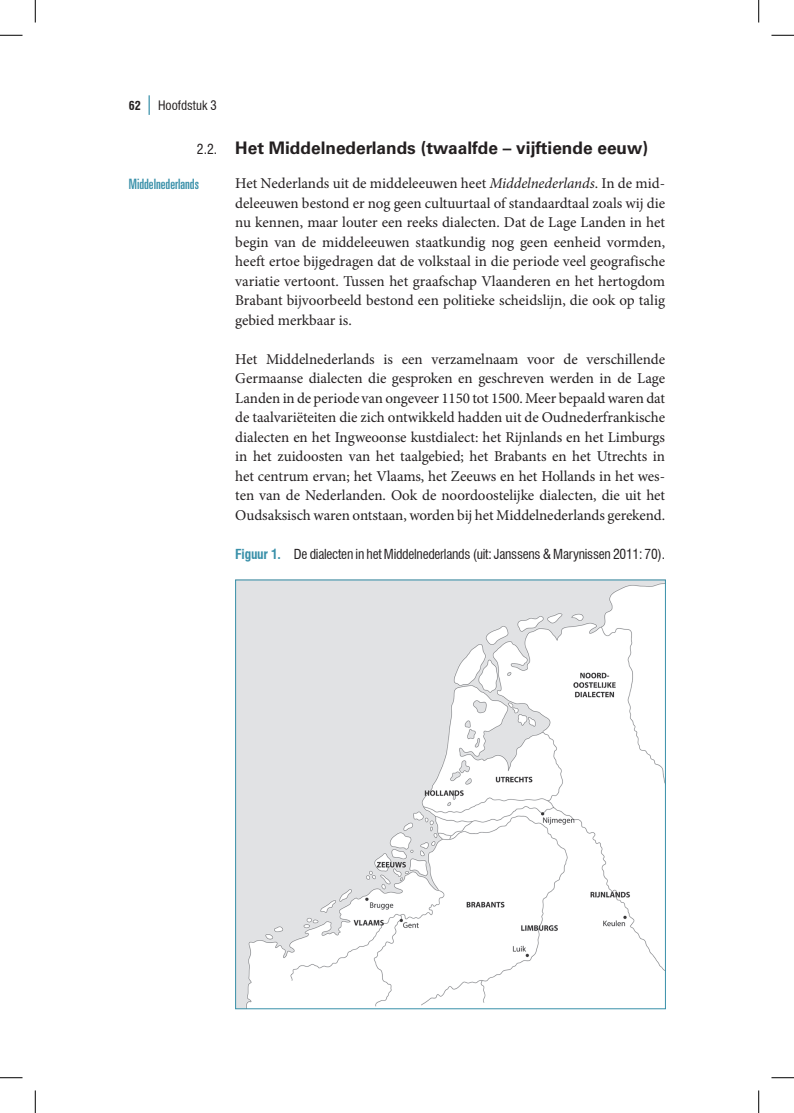
<style>
.page{position:relative;width:794px;height:1113px;background:#fff}
.page>*{position:absolute;margin:0;border:0;box-sizing:border-box;transform-origin:0 0}
.t1{font:700 17.25px "Univers LT Std";color:#231f20}
.t2{font:15px/19.5px "Minion Pro";letter-spacing:-.005em;color:#231f20;text-align:justify}
.t3{font:ultra-condensed 14.25px "Univers LT Std";color:#3990a9}
.t4{font:condensed 13.5px "Swiss 721 BT";letter-spacing:-.02em;color:#231f20}
.t5{font:condensed 12.75px "Swiss 721 BT";color:#231f20}
.s1{font-weight:700;font-size:12px}
.s2{font-family:"Minion Pro";font-stretch:normal;font-size:19.5px;color:#3990a9}
.s3{font-family:"Swiss 721 BT";font-weight:400;font-stretch:condensed;font-size:13.5px}
.s4{font-style:italic}
.s5{font-weight:700;color:#3990a9}
</style>
<div class="page">
<img style="left:237px;top:581px;width:426px;height:425px">
<svg style="left:0;top:35px;width:22px;height:1px"></svg>
<svg style="left:771px;top:35px;width:22px;height:1px"></svg>
<svg style="left:0;top:1077px;width:22px;height:1px"></svg>
<svg style="left:771px;top:1077px;width:22px;height:1px"></svg>
<svg style="left:35px;top:0;width:1px;height:22px"></svg>
<svg style="left:35px;top:1090px;width:1px;height:22px"></svg>
<svg style="left:758px;top:0;width:1px;height:22px"></svg>
<svg style="left:758px;top:1090px;width:1px;height:22px"></svg>
<p class="t5" style="left:129px;top:98px;width:90px"><span class="s1">62</span> <span class="s2">|</span> Hoofdstuk 3</p>
<p class="t1" style="left:197px;top:137px;width:452px"><span class="s3">2.2.</span> Het Middelnederlands (twaalfde – vijftiende eeuw)</p>
<p class="t2" style="left:235px;top:174px;width:431px">Het Nederlands uit de middeleeuwen heet <span class="s4">Middelnederlands</span>. In de mid&shy;deleeuwen bestond er nog geen cultuurtaal of standaardtaal zoals wij die nu kennen, maar louter een reeks dialecten. Dat de Lage Landen in het begin van de middeleeuwen staatkundig nog geen eenheid vormden, heeft ertoe bijgedragen dat de volkstaal in die periode veel geografische variatie vertoont. Tussen het graafschap Vlaanderen en het hertogdom Brabant bijvoorbeeld bestond een politieke scheidslijn, die ook op talig gebied merkbaar is.</p>
<p class="t2" style="left:235px;top:349px;width:431px">Het Middelnederlands is een verzamelnaam voor de verschillende Germaanse dialecten die gesproken en geschreven werden in de Lage Landen in de periode van ongeveer 1150 tot 1500. Meer bepaald waren dat de taalvariëteiten die zich ontwikkeld hadden uit de Oudnederfrankische dialecten en het Ingweoonse kustdialect: het Rijnlands en het Limburgs in het zuidoosten van het taalgebied; het Brabants en het Utrechts in het centrum ervan; het Vlaams, het Zeeuws en het Hollands in het wes&shy;ten van de Nederlanden. Ook de noordoostelijke dialecten, die uit het Oudsaksisch waren ontstaan, worden bij het Middelnederlands gerekend.</p>
<p class="t4" style="left:235px;top:546px;width:431px"><span class="s5">Figuur 1.</span> De dialecten in het Middelnederlands (uit: Janssens &amp; Marynissen 2011: 70).</p>
<p class="t3" style="left:129px;top:176px;width:71px">Middelnederlands</p>
</div>
